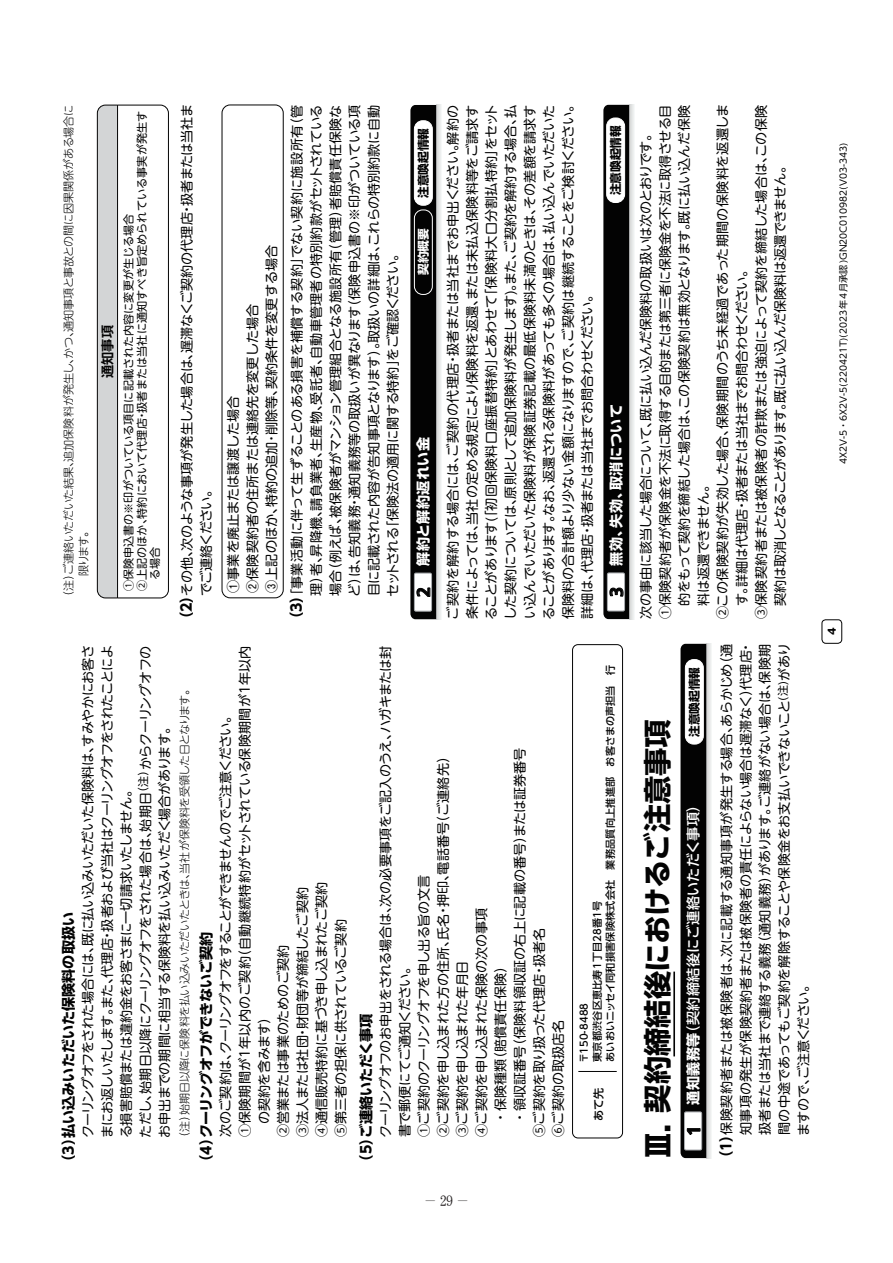
<style>
.page{position:relative;width:893px;height:1263px;background:#fff}
.page>*{position:absolute;margin:0;border:0;box-sizing:border-box;transform-origin:0 0}
.t1{font:28.2px "UD Shin Go Pro Bold 90 msp RKSJ H";color:#030303}
.t2{font:700 18.15px "Frutiger LT Std";color:#030303}
.t3{font:14.1px "UD Shin Go Pro Bold 90 msp RKSJ H";color:#030303}
.t4{font:14.1px "UD Shin Go Pro Medium 90 msp RKSJ H";letter-spacing:.02em;color:#fff}
.t5{font:14.1px "UD Shin Go Pro Bold 90 msp RKSJ H";letter-spacing:.025em;color:#fff}
.t6{font:14.1px "UD Shin Go Pro Bold 90 msp RKSJ H";letter-spacing:-.025em;color:#030303}
.t7{font:13.8px "Motoya Mincho W3 90 msp RKSJ H";color:#231f20}
.t8{font:13.2px/19.2px "UD Shin M Go Pro Regular 90 msp RKSJ H";letter-spacing:-.02em;color:#030303}
.t9{font:13.2px "UD Shin M Go Pro Regular 90 msp RKSJ H";letter-spacing:.015em;color:#030303}
.t10{font:13.2px/19.2px "Shin M Go Pro Regular 90 msp RKSJ H";color:#030303}
.t11{font:13.2px "UD Shin M Go Pro Regular 90 msp RKSJ H";letter-spacing:.005em;color:#030303}
.t12{font:13.2px "UD Shin M Go Pro Regular 90 msp RKSJ H";letter-spacing:-.065em;color:#030303}
.t13{font:13.2px "UD Shin M Go Pro Regular 90 msp RKSJ H";letter-spacing:-.05em;color:#030303}
.t14{font:13.2px "UD Shin Go Pro De Bold 90 msp RKSJ H";color:#030303}
.t15{font:11.85px "UD Shin Go Pro Bold 90 msp RKSJ H";letter-spacing:-.005em;color:#030303}
.t16{font:11.85px "UD Shin Go Pro Bold 90 msp RKSJ H";color:#fff}
.t17{font:11.1px/15.1px "UD Shin M Go Pro Light 90 msp RKSJ H";letter-spacing:-.03em;color:#030303}
.t18{font:11.1px "UD Shin M Go Pro Regular 90 msp RKSJ H";letter-spacing:.005em;color:#030303}
.t19{font:11.1px "UD Shin Go Pro Medium 90 msp RKSJ H";color:#030303}
.t20{font:10.05px/13.2px "UD Shin Go Pro Medium 90 msp RKSJ H";letter-spacing:.02em;color:#030303}
.t21{font:10.05px "Gothic MB101 Pro Bold 90 msp RKSJ H";color:#030303}
.t22{font:9.15px "UD Shin M Go Pro Regular 90 msp RKSJ H";color:#030303}
.s1{font-family:"UD Shin Go Pro Bold 90 msp RKSJ H";font-size:14.1px}
.s2{font-size:31.35px}
.s3{font-family:"UD Shin Go Pro Bold 90 msp RKSJ H"}
</style>
<div class="page">
<div style="left:822px;top:619px;width:20px;height:24px;border:1px solid #030303;border-radius:4px"></div>
<svg style="left:97px;top:104px;width:72px;height:495px"></svg>
<svg style="left:706px;top:644px;width:5px;height:514px;background:#d2d4d4"></svg>
<svg style="left:680px;top:644px;width:26px;height:514px;background:#121212"></svg>
<hr style="left:673px;top:971px;width:2px;height:85px;background:#030303">
<div style="left:685px;top:659px;width:18px;height:85px;background:#fff;border-radius:8px"></div>
<div style="left:685px;top:659px;width:19px;height:85px;border:1px solid #fff;border-radius:8px"></div>
<div style="left:222px;top:105px;width:62px;height:493px;border:1px solid #030303;border-radius:8px"></div>
<svg style="left:436px;top:105px;width:5px;height:514px;background:#d7d9d9"></svg>
<svg style="left:410px;top:105px;width:26px;height:514px;background:#1c1c1c"></svg>
<div style="left:414px;top:121px;width:18px;height:84px;background:#fff;border-radius:8px"></div>
<div style="left:414px;top:120px;width:19px;height:86px;border:1px solid #fff;border-radius:8px"></div>
<div style="left:414px;top:210px;width:18px;height:84px;background:#030303;border-radius:8px"></div>
<div style="left:414px;top:210px;width:19px;height:85px;border:1px solid #fff;border-radius:8px"></div>
<svg style="left:629px;top:105px;width:5px;height:514px;background:#d8dad9"></svg>
<svg style="left:603px;top:105px;width:26px;height:514px;background:#191919"></svg>
<div style="left:607px;top:118px;width:18px;height:84px;background:#fff;border-radius:8px"></div>
<div style="left:606px;top:118px;width:19px;height:85px;border:1px solid #fff;border-radius:8px"></div>
<div style="left:572px;top:644px;width:51px;height:494px;border:1px solid #030303;border-radius:5px"></div>
<hr style="left:578px;top:1071px;width:39px;height:1px;background:#030303">
<p class="t17" style="left:60px;top:576px;width:473px;text-indent:-26px;rotate:-90deg">（注）ご連絡いただいた結果、追加保険料が発生し、かつ、通知事項と事故との間に因果関係がある場合に限ります。</p>
<p class="t8" style="left:177px;top:596px;width:494px;text-indent:-30px;rotate:-90deg"><span class="s1">（2）</span>その他、次のような事項が発生した場合は、遅滞なくご契約の代理店・扱者または当社までご連絡ください。</p>
<p class="t18" style="left:133px;top:591px;width:482px;rotate:-90deg">②上記のほか、特約において代理店・扱者または当社に通知すべき旨定められている事実が発生す</p>
<p class="t18" style="left:120px;top:591px;width:379px;rotate:-90deg">①保険申込書の※印がついている項目に記載された内容に変更が生じる場合</p>
<p class="t14" style="left:97px;top:378px;width:54px;rotate:-90deg">通知事項</p>
<p class="t18" style="left:146px;top:580px;width:35px;rotate:-90deg">る場合</p>
<p class="t10" style="left:222px;top:593px;width:349px;rotate:-90deg">①事業を廃止または譲渡した場合<br>②保険契約者の住所または連絡先を変更した場合<br>③上記のほか、特約の追加・削除等、契約条件を変更する場合</p>
<p class="t8" style="left:287px;top:596px;width:493px;text-align:justify;text-indent:-30px;rotate:-90deg"><span class="s1">（3）</span>「事業活動に伴って生ずることのある損害を補償する契約」でない契約に施設所有（管理）者、昇降機、請負業者、生産物、受託者、自動車管理者の特別約款がセットされている場合（例えば、被保険者がマンション管理組合となる施設所有（管理）者賠償責任保険など）は、告知義務・通知義務等の取扱いが異なります（保険申込書の※印がついている項目に記載された内容が告知事項となります）。取扱いの詳細は、これらの特別約款に自動セットされる「保険法の適用に関する特約」をご確認ください。</p>
<p class="t15" style="left:414px;top:198px;width:71px;rotate:-90deg">注意喚起情報</p>
<p class="t16" style="left:414px;top:275px;width:49px;rotate:-90deg">契約概要</p>
<p class="t5" style="left:412px;top:566px;width:130px;rotate:-90deg">解約と解約返れい金</p>
<h2 class="t2" style="left:413px;top:597px;width:12px;rotate:-90deg">2</h2>
<p class="t8" style="left:443px;top:620px;width:523px;rotate:-90deg">ご契約を解約する場合には、ご契約の代理店・扱者または当社までお申出ください。解約の条件によっては、当社の定める規定により保険料を返還、または未払込保険料等をご請求することがあります(｢初回保険料口座振替特約｣とあわせて「保険料大口分割払特約」をセットした契約については、原則として追加保険料が発生します)。また、ご契約を解約する場合、払い込んでいただいた保険料が保険証券記載の最低保険料未満のときは、その差額を請求することがあります。なお、返還される保険料があっても多くの場合は、払い込んでいただいた保険料の合計額より少ない金額になりますので、ご契約は継続することをご検討ください。詳細は、代理店・扱者または当社までお問合わせください。</p>
<p class="t15" style="left:606px;top:195px;width:71px;rotate:-90deg">注意喚起情報</p>
<p class="t5" style="left:605px;top:566px;width:163px;rotate:-90deg">無効、失効、取消について</p>
<h2 class="t2" style="left:606px;top:597px;width:12px;rotate:-90deg">3</h2>
<p class="t8" style="left:78px;top:1138px;width:495px;rotate:-90deg">クーリングオフをされた場合には、既に払い込みいただいた保険料は、すみやかにお客さまにお返しいたします。また、代理店・扱者および当社はクーリングオフをされたことによる損害賠償または違約金をお客さまに一切請求いたしません。<br>ただし、始期日以降にクーリングオフをされた場合は、始期日<sup>（注）</sup>からクーリングオフのお申出までの期間に相当する保険料を払い込みいただく場合があります。</p>
<p class="t17" style="left:176px;top:1143px;width:461px;rotate:-90deg">（注）始期日以降に保険料を払い込みいただいたときは、当社が保険料を受領した日となります。</p>
<p class="t3" style="left:57px;top:1168px;width:258px;rotate:-90deg">（3）払い込みいただいた保険料の取扱い</p>
<p class="t9" style="left:234px;top:1137px;width:493px;rotate:-90deg">①保険期間が1年以内のご契約（自動継続特約がセットされている保険期間が1年以内</p>
<p class="t12" style="left:215px;top:1137px;width:429px;rotate:-90deg">次のご契約は、クーリングオフをすることができませんのでご注意ください。</p>
<p class="t8" style="left:292px;top:1137px;width:252px;rotate:-90deg">③法人または社団・財団等が締結したご契約</p>
<p class="t8" style="left:311px;top:1137px;width:257px;rotate:-90deg">④通信販売特約に基づき申し込まれたご契約</p>
<p class="t8" style="left:330px;top:1137px;width:220px;rotate:-90deg">⑤第三者の担保に供されているご契約</p>
<p class="t6" style="left:195px;top:1168px;width:238px;rotate:-90deg">（4）クーリングオフができないご契約</p>
<p class="t8" style="left:273px;top:1137px;width:194px;rotate:-90deg">②営業または事業のためのご契約</p>
<p class="t13" style="left:253px;top:1124px;width:116px;rotate:-90deg">の契約を含みます）</p>
<p class="t8" style="left:375px;top:1138px;width:494px;rotate:-90deg">クーリングオフのお申出をされる場合は、次の必要事項をご記入のうえ、ハガキまたは封書で郵便にてご通知ください。<br>①ご契約のクーリングオフを申し出る旨の文言<br>②ご契約を申し込まれた方の住所、氏名・押印、電話番号（ご連絡先）<br>③ご契約を申し込まれた年月日<br>④ご契約を申し込まれた保険の次の事項<br>　・保険種類（賠償責任保険）<br>　・領収証番号（保険料領収証の右上に記載の番号）または証券番号<br>⑤ご契約を取り扱った代理店・扱者名<br>⑥ご契約の取扱店名</p>
<p class="t3" style="left:355px;top:1168px;width:157px;rotate:-90deg">（5）ご連絡いただく事項</p>
<p class="t7" style="left:423px;top:1194px;width:48px">－29－</p>
<p class="t20" style="left:577px;top:1063px;width:400px;rotate:-90deg">〒150-8488<br>東京都渋谷区恵比寿1丁目28番1号<br>あいおいニッセイ同和損害保険株式会社　業務品質向上推進部　お客さまの声担当　行</p>
<p class="t19" style="left:590px;top:1121px;width:35px;rotate:-90deg">あて先</p>
<p class="t11" style="left:750px;top:619px;width:516px;rotate:-90deg">③保険契約者または被保険者の詐欺または強迫によって契約を締結した場合は、この保険</p>
<p class="t8" style="left:655px;top:619px;width:516px;rotate:-90deg">①保険契約者が保険金を不法に取得する目的または第三者に保険金を不法に取得させる目</p>
<p class="t8" style="left:674px;top:606px;width:503px;rotate:-90deg">的をもって契約を締結した場合は、この保険契約は無効となります。既に払い込んだ保険</p>
<p class="t9" style="left:712px;top:619px;width:516px;rotate:-90deg">②この保険契約が失効した場合、保険期間のうち未経過であった期間の保険料を返還しま</p>
<p class="t8" style="left:636px;top:619px;width:493px;rotate:-90deg">次の事由に該当した場合について、既に払い込んだ保険料の取扱いは次のとおりです。</p>
<p class="t8" style="left:770px;top:606px;width:447px;rotate:-90deg">契約は取消しとなることがあります。既に払い込んだ保険料は返還できません。</p>
<p class="t8" style="left:731px;top:606px;width:344px;rotate:-90deg">す。詳細は代理店・扱者または当社までお問合わせください。</p>
<p class="t8" style="left:693px;top:606px;width:128px;rotate:-90deg">料は返還できません。</p>
<h1 class="t1" style="left:634px;top:1161px;width:443px;rotate:-90deg"><span class="s2">Ⅲ.</span> 契約締結後におけるご注意事項</h1>
<p class="t15" style="left:685px;top:737px;width:71px;rotate:-90deg">注意喚起情報</p>
<p class="t4" style="left:682px;top:1105px;width:308px;rotate:-90deg"><span class="s3">通知義務等</span>（契約締結後にご連絡いただく事項）</p>
<h2 class="t2" style="left:683px;top:1136px;width:12px;rotate:-90deg">1</h2>
<p class="t8" style="left:716px;top:1136px;width:497px;text-indent:-29px;rotate:-90deg"><span class="s1">（1）</span>保険契約者または被保険者は、次に記載する通知事項が発生する場合、あらかじめ（通知事項の発生が保険契約者または被保険者の責任によらない場合は遅滞なく）代理店・扱者または当社まで連絡する義務（通知義務）があります。ご連絡がない場合は、保険期間の中途であってもご契約を解除することや保険金をお支払いできないこと<sup>(注)</sup>がありますので、ご注意ください。</p>
<p class="t22" style="left:836px;top:464px;width:322px;rotate:-90deg">4X2V-5・6X2V-5(220421T)(2023年4月承認 )GN20C010982(V03-343)</p>
<p class="t21" style="left:824px;top:635px;width:9px;rotate:-90deg">4</p>
</div>
